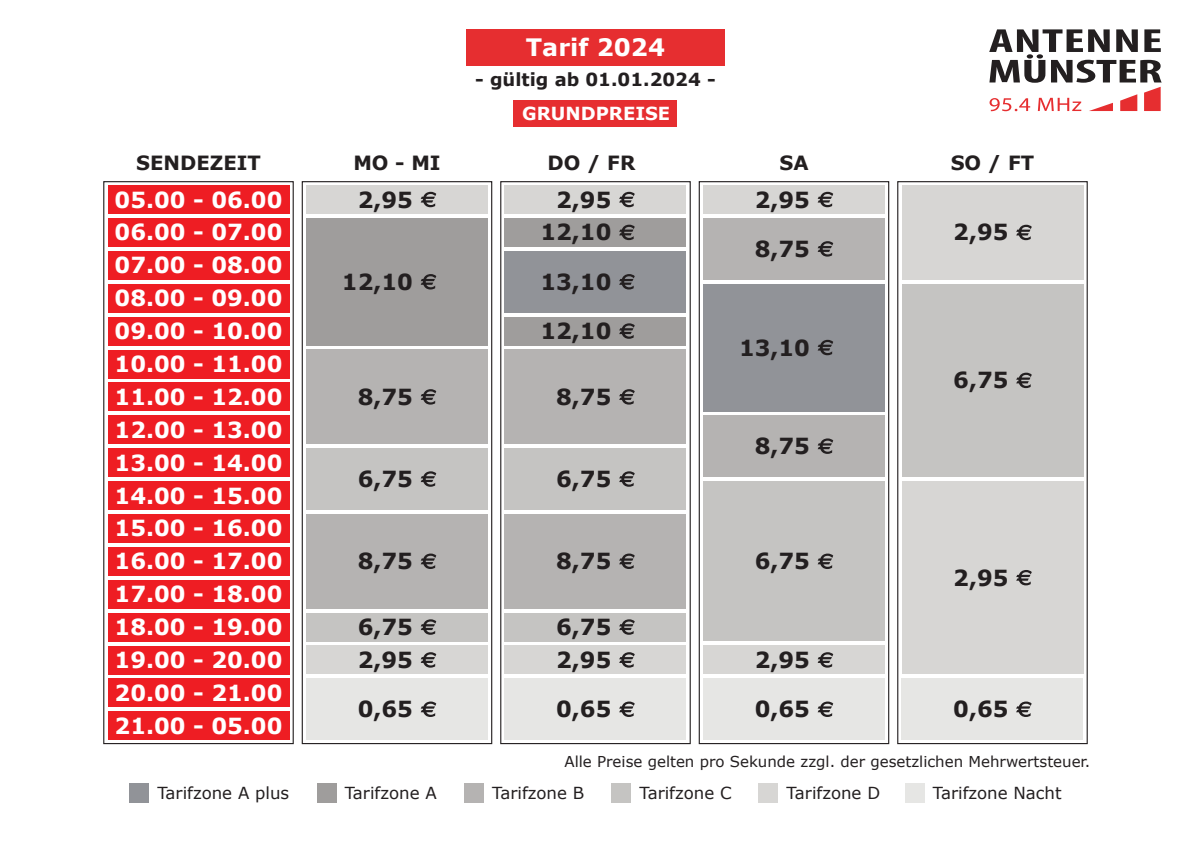
<style>
.page{position:relative;width:1191px;height:842px;background:#fff}
.page>*{position:absolute;margin:0;border:0;box-sizing:border-box;transform-origin:0 0}
.t1{font:700 24px "Verdana";color:#fff}
.t2{font:700 22.2px/32.8px "Verdana";color:#fff;text-align:justify}
.t3{font:700 22.2px/32.8px "Verdana";color:#231f20;text-align:right}
.t4{font:700 19.6px "Verdana";color:#231f20}
.t5{font:700 18px "Verdana";color:#231f20}
.t6{font:700 18px "Verdana";color:#fff}
.t7{font:16.6px "Verdana";color:#231f20}
.t8{font:15px "Verdana";color:#231f20}
</style>
<div class="page">
<div style="left:129px;top:783px;width:20px;height:20px;background:#919398"></div>
<div style="left:464px;top:783px;width:20px;height:20px;background:#b5b3b2"></div>
<div style="left:904px;top:783px;width:20px;height:20px;background:#e6e6e4"></div>
<div style="left:758px;top:783px;width:20px;height:20px;background:#d7d6d4"></div>
<div style="left:611px;top:783px;width:20px;height:20px;background:#c5c4c2"></div>
<div style="left:317px;top:783px;width:19px;height:20px;background:#9f9d9c"></div>
<div style="left:514px;top:100px;width:163px;height:27px;background:#e62e30"></div>
<svg style="left:989px;top:29px;width:172px;height:82px"></svg>
<div style="left:466px;top:30px;width:259px;height:36px;background:#e62e30"></div>
<div style="left:108px;top:185px;width:181px;height:29px;background:#ee1d23"></div>
<div style="left:108px;top:218px;width:181px;height:29px;background:#ee1d23"></div>
<div style="left:108px;top:251px;width:181px;height:28px;background:#ee1d23"></div>
<div style="left:108px;top:284px;width:181px;height:28px;background:#ee1d23"></div>
<div style="left:108px;top:317px;width:181px;height:28px;background:#ee1d23"></div>
<div style="left:108px;top:350px;width:181px;height:28px;background:#ee1d23"></div>
<div style="left:108px;top:383px;width:181px;height:28px;background:#ee1d23"></div>
<div style="left:108px;top:416px;width:181px;height:28px;background:#ee1d23"></div>
<div style="left:108px;top:448px;width:181px;height:29px;background:#ee1d23"></div>
<div style="left:108px;top:481px;width:181px;height:29px;background:#ee1d23"></div>
<div style="left:108px;top:514px;width:181px;height:29px;background:#ee1d23"></div>
<div style="left:108px;top:547px;width:181px;height:28px;background:#ee1d23"></div>
<div style="left:108px;top:580px;width:181px;height:28px;background:#ee1d23"></div>
<div style="left:108px;top:613px;width:181px;height:28px;background:#ee1d23"></div>
<div style="left:108px;top:646px;width:181px;height:28px;background:#ee1d23"></div>
<div style="left:108px;top:679px;width:181px;height:28px;background:#ee1d23"></div>
<div style="left:108px;top:711px;width:181px;height:29px;background:#ee1d23"></div>
<div style="left:103px;top:181px;width:191px;height:563px;border:1px solid #231f20"></div>
<div style="left:306px;top:218px;width:182px;height:127px;background:#9f9d9c"></div>
<svg style="left:421px;top:274px;width:15px;height:15px"></svg>
<div style="left:306px;top:350px;width:182px;height:94px;background:#b5b3b2"></div>
<svg style="left:421px;top:389px;width:15px;height:16px"></svg>
<div style="left:306px;top:514px;width:182px;height:94px;background:#b5b3b2"></div>
<svg style="left:421px;top:553px;width:15px;height:16px"></svg>
<div style="left:306px;top:448px;width:182px;height:62px;background:#c5c4c2"></div>
<svg style="left:421px;top:471px;width:15px;height:16px"></svg>
<div style="left:306px;top:679px;width:182px;height:61px;background:#e6e6e4"></div>
<svg style="left:421px;top:701px;width:15px;height:16px"></svg>
<div style="left:306px;top:646px;width:182px;height:28px;background:#d7d6d4"></div>
<svg style="left:421px;top:652px;width:15px;height:16px"></svg>
<div style="left:306px;top:613px;width:182px;height:28px;background:#c5c4c2"></div>
<svg style="left:421px;top:619px;width:15px;height:16px"></svg>
<div style="left:306px;top:185px;width:182px;height:29px;background:#d7d6d4"></div>
<svg style="left:421px;top:192px;width:15px;height:15px"></svg>
<div style="left:302px;top:181px;width:190px;height:563px;border:1px solid #231f20"></div>
<div style="left:703px;top:481px;width:181px;height:160px;background:#c5c4c2"></div>
<div style="left:703px;top:218px;width:181px;height:61px;background:#b5b3b2"></div>
<svg style="left:817px;top:241px;width:16px;height:16px"></svg>
<div style="left:703px;top:416px;width:181px;height:61px;background:#b5b3b2"></div>
<svg style="left:817px;top:438px;width:16px;height:16px"></svg>
<div style="left:703px;top:679px;width:181px;height:61px;background:#e6e6e4"></div>
<svg style="left:817px;top:701px;width:16px;height:16px"></svg>
<div style="left:703px;top:646px;width:181px;height:28px;background:#d7d6d4"></div>
<svg style="left:817px;top:652px;width:16px;height:16px"></svg>
<svg style="left:817px;top:554px;width:16px;height:15px"></svg>
<div style="left:703px;top:185px;width:181px;height:29px;background:#d7d6d4"></div>
<svg style="left:817px;top:192px;width:16px;height:15px"></svg>
<div style="left:703px;top:284px;width:181px;height:127px;background:#919398"></div>
<svg style="left:817px;top:340px;width:16px;height:15px"></svg>
<div style="left:698px;top:181px;width:191px;height:563px;border:1px solid #231f20"></div>
<div style="left:901px;top:679px;width:182px;height:61px;background:#e6e6e4"></div>
<svg style="left:1016px;top:701px;width:15px;height:16px"></svg>
<div style="left:901px;top:185px;width:182px;height:94px;background:#d7d6d4"></div>
<svg style="left:1016px;top:225px;width:15px;height:15px"></svg>
<div style="left:901px;top:284px;width:182px;height:193px;background:#c5c4c2"></div>
<div style="left:901px;top:481px;width:182px;height:193px;background:#d7d6d4"></div>
<svg style="left:1016px;top:373px;width:15px;height:15px"></svg>
<svg style="left:1016px;top:570px;width:15px;height:15px"></svg>
<div style="left:897px;top:181px;width:190px;height:563px;border:1px solid #231f20"></div>
<div style="left:505px;top:350px;width:181px;height:94px;background:#b5b3b2"></div>
<svg style="left:619px;top:389px;width:16px;height:16px"></svg>
<div style="left:505px;top:514px;width:181px;height:94px;background:#b5b3b2"></div>
<svg style="left:619px;top:553px;width:16px;height:16px"></svg>
<div style="left:505px;top:448px;width:181px;height:62px;background:#c5c4c2"></div>
<svg style="left:619px;top:471px;width:16px;height:16px"></svg>
<div style="left:505px;top:251px;width:181px;height:61px;background:#919398"></div>
<svg style="left:619px;top:274px;width:16px;height:15px"></svg>
<div style="left:505px;top:679px;width:181px;height:61px;background:#e6e6e4"></div>
<svg style="left:619px;top:701px;width:16px;height:16px"></svg>
<div style="left:505px;top:646px;width:181px;height:28px;background:#d7d6d4"></div>
<svg style="left:619px;top:652px;width:16px;height:16px"></svg>
<div style="left:505px;top:613px;width:181px;height:28px;background:#c5c4c2"></div>
<svg style="left:619px;top:619px;width:16px;height:16px"></svg>
<div style="left:505px;top:185px;width:181px;height:29px;background:#d7d6d4"></div>
<svg style="left:619px;top:192px;width:16px;height:15px"></svg>
<div style="left:505px;top:218px;width:181px;height:29px;background:#9f9d9c"></div>
<svg style="left:619px;top:225px;width:16px;height:15px"></svg>
<div style="left:505px;top:317px;width:181px;height:28px;background:#9f9d9c"></div>
<svg style="left:619px;top:323px;width:16px;height:16px"></svg>
<div style="left:500px;top:181px;width:191px;height:563px;border:1px solid #231f20"></div>
<p class="t1" style="left:526px;top:30px;width:141px">Tarif 2024</p>
<p class="t5" style="left:475px;top:66px;width:242px">- gültig ab 01.01.2024 -</p>
<p class="t6" style="left:522px;top:101px;width:149px">GRUNDPREISE</p>
<p class="t4" style="left:136px;top:149px;width:126px">SENDEZEIT</p>
<p class="t4" style="left:353px;top:149px;width:89px">MO - MI</p>
<p class="t4" style="left:547px;top:149px;width:89px">DO / FR</p>
<p class="t4" style="left:779px;top:149px;width:31px">SA</p>
<p class="t4" style="left:950px;top:149px;width:85px">SO / FT</p>
<p class="t2" style="left:115px;top:183px;width:169px">05.00 - 06.00<br>06.00 - 07.00<br>07.00 - 08.00<br>08.00 - 09.00<br>09.00 - 10.00<br>10.00 - 11.00<br>11.00 - 12.00<br>12.00 - 13.00<br>13.00 - 14.00<br>14.00 - 15.00<br>15.00 - 16.00<br>16.00 - 17.00<br>17.00 - 18.00<br>18.00 - 19.00<br>19.00 - 20.00<br>20.00 - 21.00<br>21.00 - 05.00</p>
<p class="t3" style="left:358px;top:183px;width:57px">2,95</p>
<p class="t3" style="left:342px;top:265px;width:73px">12,10</p>
<p class="t3" style="left:358px;top:380px;width:57px">8,75</p>
<p class="t3" style="left:358px;top:462px;width:57px">6,75</p>
<p class="t3" style="left:358px;top:544px;width:57px">8,75</p>
<p class="t3" style="left:358px;top:610px;width:57px">6,75</p>
<p class="t3" style="left:358px;top:643px;width:57px">2,95</p>
<p class="t3" style="left:358px;top:692px;width:57px">0,65</p>
<p class="t3" style="left:540px;top:183px;width:73px">2,95<br>12,10</p>
<p class="t3" style="left:540px;top:265px;width:73px">13,10</p>
<p class="t3" style="left:540px;top:314px;width:73px">12,10</p>
<p class="t3" style="left:556px;top:380px;width:57px">8,75</p>
<p class="t3" style="left:556px;top:462px;width:57px">6,75</p>
<p class="t3" style="left:556px;top:544px;width:57px">8,75</p>
<p class="t3" style="left:556px;top:610px;width:57px">6,75</p>
<p class="t3" style="left:556px;top:643px;width:57px">2,95</p>
<p class="t3" style="left:556px;top:692px;width:57px">0,65</p>
<p class="t3" style="left:754px;top:183px;width:57px">2,95</p>
<p class="t3" style="left:754px;top:232px;width:57px">8,75</p>
<p class="t3" style="left:739px;top:331px;width:73px">13,10</p>
<p class="t3" style="left:754px;top:429px;width:57px">8,75</p>
<p class="t3" style="left:754px;top:544px;width:57px">6,75</p>
<p class="t3" style="left:754px;top:643px;width:57px">2,95</p>
<p class="t3" style="left:754px;top:692px;width:57px">0,65</p>
<p class="t3" style="left:953px;top:215px;width:57px">2,95</p>
<p class="t3" style="left:953px;top:363px;width:57px">6,75</p>
<p class="t3" style="left:953px;top:561px;width:57px">2,95</p>
<p class="t3" style="left:953px;top:692px;width:57px">0,65</p>
<p class="t8" style="left:564px;top:751px;width:527px">Alle Preise gelten pro Sekunde zzgl. der gesetzlichen Mehrwertsteuer.</p>
<p class="t7" style="left:157px;top:781px;width:133px">Tarifzone A plus</p>
<p class="t7" style="left:345px;top:781px;width:94px">Tarifzone A</p>
<p class="t7" style="left:492px;top:781px;width:94px">Tarifzone B</p>
<p class="t7" style="left:639px;top:781px;width:94px">Tarifzone C</p>
<p class="t7" style="left:786px;top:781px;width:95px">Tarifzone D</p>
<p class="t7" style="left:933px;top:781px;width:130px">Tarifzone Nacht</p>
</div>
